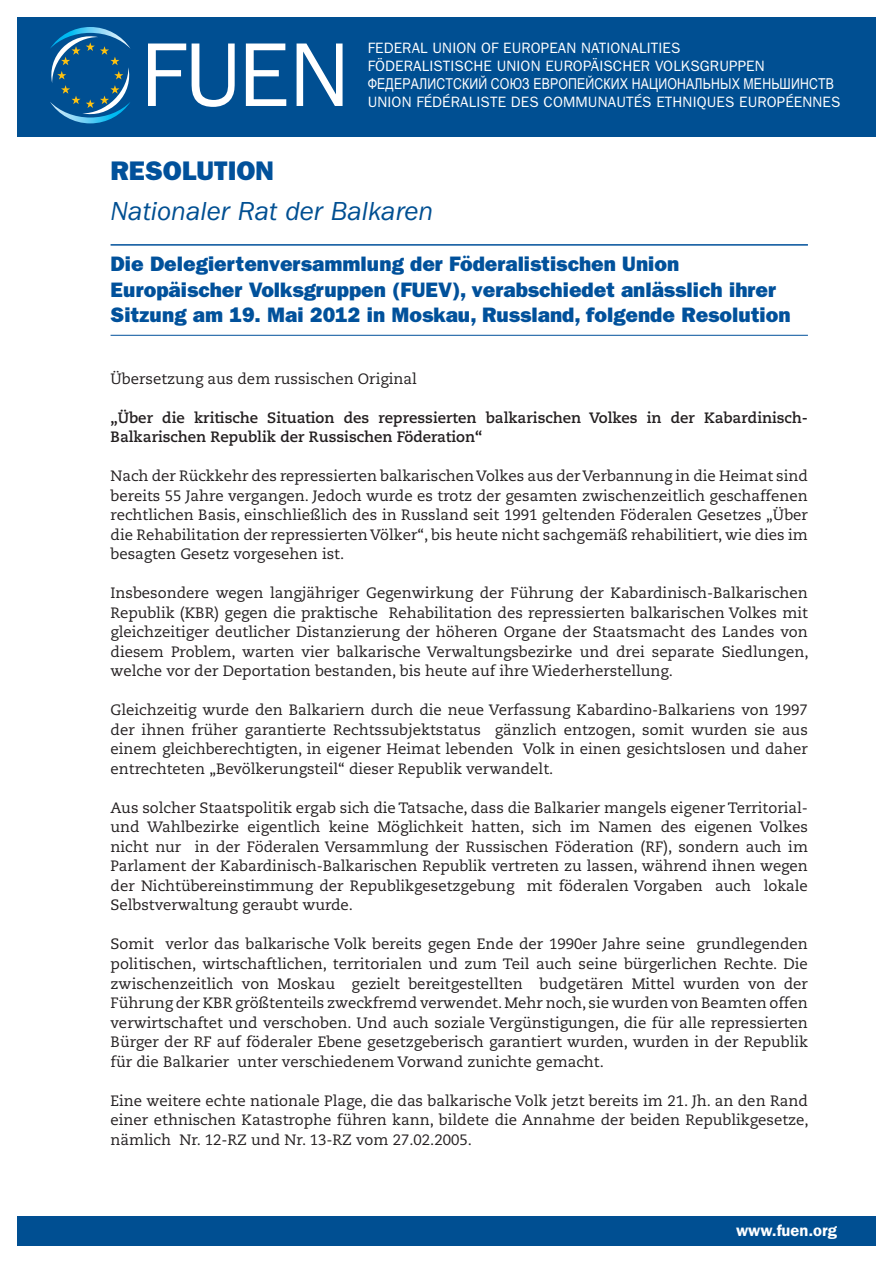
<style>
.page{position:relative;width:893px;height:1263px;background:#fff}
.page>*{position:absolute;margin:0;border:0;box-sizing:border-box;transform-origin:0 0}
.t1{font:italic 27px "ITC Franklin Gothic Std";color:#004f92}
.t2{font:27px "ITC Franklin Gothic Std Hvy";color:#01519b}
.t3{font:21px/25.5px "ITC Franklin Gothic Std Hvy";color:#01519b}
.t4{font:600 16.5px "ITC Franklin Gothic Std";color:#fff}
.t5{font:15px/19.5px "Caecilia LT Std";color:#231f20;text-align:justify}
.t6{font:15px/18px "ITC Franklin Gothic Std";letter-spacing:.01em;color:#fff}
.t7{font:700 15px/19.5px "Caecilia LT Std";color:#231f20}
.t8{font:15px "Arial Narrow";letter-spacing:.01em;color:#fff}
</style>
<div class="page">
<div style="left:17px;top:1216px;width:859px;height:30px;background:#004f92"></div>
<div style="left:17px;top:17px;width:859px;height:119px;background:#004f92"></div>
<svg style="left:50px;top:27px;width:81px;height:96px"></svg>
<svg style="left:148px;top:44px;width:38px;height:62px"></svg>
<svg style="left:192px;top:44px;width:43px;height:63px"></svg>
<svg style="left:246px;top:44px;width:40px;height:62px"></svg>
<svg style="left:297px;top:44px;width:46px;height:62px"></svg>
<hr style="left:111px;top:244px;width:697px;height:2px;background:#01519b">
<hr style="left:111px;top:335px;width:697px;height:1px;background:#01519b">
<p class="t6" style="left:368px;top:39px;width:398px">FEDERAL UNION OF EU ROPEAN NATIONALITIES<br>FÖDERALISTISCHE UNION EU ROPÄISCHER VOLKSGRU PPEN</p>
<p class="t8" style="left:368px;top:73px;width:468px">ФEДЕРАЛИСТСКИЙ СОЮЗ ЕВРОПЕЙСКИХ НАЦИОНАЛЬНЫХ МЕНЬШИНСТВ</p>
<p class="t6" style="left:368px;top:93px;width:474px">UNION FÉDÉRALISTE DES COMMU NAUTÉS ETHNIQU ES EU ROPÉENNES</p>
<h1 class="t2" style="left:111px;top:155px;width:165px">Resolution</h1>
<h1 class="t1" style="left:111px;top:196px;width:324px">Nationaler Rat der Balkaren</h1>
<h2 class="t3" style="left:111px;top:251px;width:681px">Die Delegiertenversammlung der Föderalistischen Union<br>Europäischer Volksgruppen (FUEV), verabschiedet anlässlich ihrer<br>Sitzung am 19. Mai 2012 in Moskau, Russland, folgende Resolution</h2>
<p class="t5" style="left:111px;top:369px;width:308px">Übersetzung aus dem russischen Original</p>
<p class="t7" style="left:111px;top:408px;width:699px">„Über die kritische Situation des repressierten balkarischen Volkes in der Kabardinisch-<br>Balkarischen Republik der Russischen Föderation“</p>
<p class="t5" style="left:111px;top:467px;width:699px">Nach der Rückkehr des repressierten balkarischen Volkes aus der Verbannung in die Heimat sind bereits 55 Jahre vergangen. Jedoch wurde es trotz der gesamten zwischenzeitlich geschaffenen rechtlichen Basis, einschließlich des in Russland seit 1991 geltenden Föderalen Gesetzes „Über die Rehabilitation der repressierten Völker“, bis heute nicht sachgemäß rehabilitiert, wie dies im besagten Gesetz vorgesehen ist.</p>
<p class="t5" style="left:111px;top:584px;width:699px">Insbesondere wegen langjähriger Gegenwirkung der Führung der Kabardinisch-Balkarischen Republik (KBR) gegen die praktische Rehabilitation des repressierten balkarischen Volkes mit gleichzeitiger deutlicher Distanzierung der höheren Organe der Staatsmacht des Landes von diesem Problem, warten vier balkarische Verwaltungsbezirke und drei separate Siedlungen, welche vor der Deportation bestanden, bis heute auf ihre Wiederherstellung.</p>
<p class="t5" style="left:111px;top:701px;width:699px">Gleichzeitig wurde den Balkariern durch die neue Verfassung Kabardino-Balkariens von 1997 der ihnen früher garantierte Rechtssubjektstatus gänzlich entzogen, somit wurden sie aus einem gleichberechtigten, in eigener Heimat lebenden Volk in einen gesichtslosen und daher entrechteten „Bevölkerungsteil“ dieser Republik verwandelt.</p>
<p class="t5" style="left:111px;top:798px;width:699px">Aus solcher Staatspolitik ergab sich die Tatsache, dass die Balkarier mangels eigener Territorial&shy;und Wahlbezirke eigentlich keine Möglichkeit hatten, sich im Namen des eigenen Volkes nicht nur in der Föderalen Versammlung der Russischen Föderation (RF), sondern auch im Parlament der Kabardinisch-Balkarischen Republik vertreten zu lassen, während ihnen wegen der Nichtübereinstimmung der Republikgesetzgebung mit föderalen Vorgaben auch lokale Selbstverwaltung geraubt wurde.</p>
<p class="t5" style="left:111px;top:935px;width:699px">Somit verlor das balkarische Volk bereits gegen Ende der 1990er Jahre seine grundlegenden politischen, wirtschaftlichen, territorialen und zum Teil auch seine bürgerlichen Rechte. Die zwischenzeitlich von Moskau gezielt bereitgestellten budgetären Mittel wurden von der Führung der KBR größtenteils zweckfremd verwendet. Mehr noch, sie wurden von Beamten offen verwirtschaftet und verschoben. Und auch soziale Vergünstigungen, die für alle repressierten Bürger der RF auf föderaler Ebene gesetzgeberisch garantiert wurden, wurden in der Republik für die Balkarier unter verschiedenem Vorwand zunichte gemacht.</p>
<p class="t5" style="left:111px;top:1091px;width:699px">Eine weitere echte nationale Plage, die das balkarische Volk jetzt bereits im 21. Jh. an den Rand einer ethnischen Katastrophe führen kann, bildete die Annahme der beiden Republikgesetze, nämlich Nr. 12-RZ und Nr. 13-RZ vom 27.02.2005.</p>
<p class="t4" style="left:736px;top:1221px;width:102px">www.fuen.org</p>
</div>
